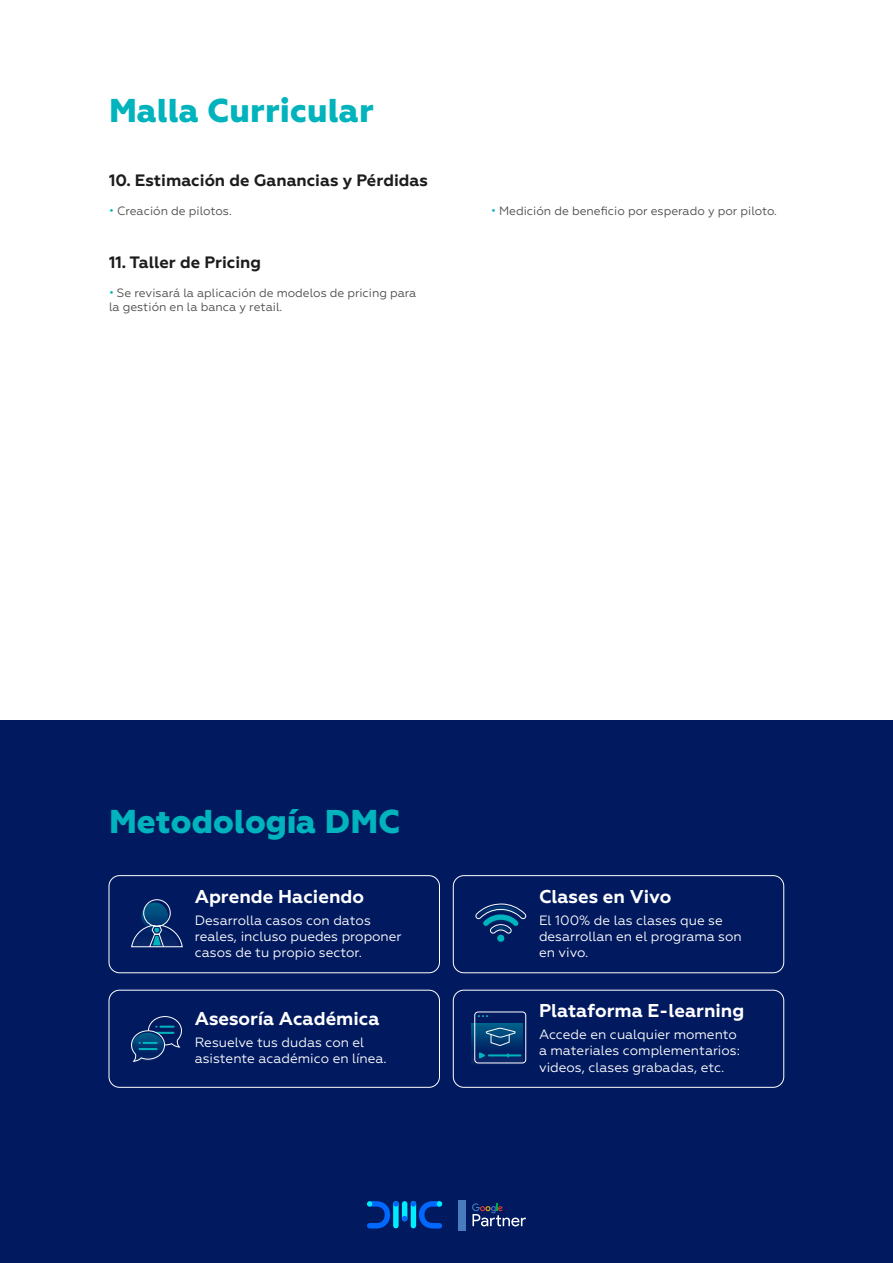
<style>
.page{position:relative;width:893px;height:1263px;background:#fff}
.page>*{position:absolute;margin:0;border:0;box-sizing:border-box;transform-origin:0 0}
.t1{font:800 33px "Geometria";color:#00b3bc}
.t2{font:700 18.6px "Geometria";color:#fff}
.t3{font:700 16.5px "Geometria";color:#1c1c1c}
.t4{font:13.5px/16.2px "Geometria";color:#fff}
.t5{font:12px/14.4px "Geometria";color:#4d4d4d}
.s1{color:#00b3bc}
</style>
<div class="page">
<div style="left:0;top:720px;width:893px;height:543px;background:#00195f"></div>
<div style="left:109px;top:875px;width:331px;height:98px;border:1px solid #fff;border-radius:11px"></div>
<svg style="left:131px;top:899px;width:52px;height:49px"></svg>
<div style="left:453px;top:875px;width:331px;height:98px;border:1px solid #fff;border-radius:11px"></div>
<svg style="left:475px;top:903px;width:52px;height:39px"></svg>
<div style="left:497px;top:935px;width:7px;height:7px;background:#00b3bc;border-radius:50%"></div>
<div style="left:109px;top:990px;width:331px;height:98px;border:1px solid #fff;border-radius:11px"></div>
<svg style="left:131px;top:1016px;width:51px;height:46px"></svg>
<div style="left:453px;top:990px;width:331px;height:98px;border:1px solid #fff;border-radius:11px"></div>
<svg style="left:472px;top:1023px;width:50px;height:41px"></svg>
<svg style="left:479px;top:1052px;width:6px;height:6px"></svg>
<hr style="left:488px;top:1054px;width:33px;height:2px;background:#00b3bc">
<svg style="left:478px;top:1015px;width:10px;height:2px"></svg>
<div style="left:474px;top:1011px;width:52px;height:52px;border:1px solid #fff;border-radius:3px"></div>
<svg style="left:485px;top:1027px;width:31px;height:19px"></svg>
<svg style="left:472px;top:1203px;width:54px;height:23px"></svg>
<div style="left:458px;top:1200px;width:8px;height:30px;background:#487cbe"></div>
<svg style="left:367px;top:1201px;width:76px;height:28px"></svg>
<h1 class="t1" style="left:109px;top:91px;width:266px">Malla Curricular</h1>
<p class="t3" style="left:109px;top:171px;width:320px">10. Estimación de Ganancias y Pérdidas</p>
<p class="t5" style="left:109px;top:204px;width:124px"><span class="s1">•</span> Creación de pilotos.</p>
<p class="t5" style="left:491px;top:204px;width:287px"><span class="s1">•</span> Medición de beneficio por esperado y por piloto.</p>
<p class="t3" style="left:109px;top:252px;width:153px">11. Taller de Pricing</p>
<p class="t5" style="left:109px;top:285px;width:309px"><span class="s1">•</span> Se revisará la aplicación de modelos de pricing para la gestión en la banca y retail.</p>
<h1 class="t1" style="left:109px;top:802px;width:293px">Metodología DMC</h1>
<h2 class="t2" style="left:195px;top:885px;width:171px">Aprende Haciendo</h2>
<p class="t4" style="left:195px;top:912px;width:208px">Desarrolla casos con datos reales, incluso puedes proponer casos de tu propio sector.</p>
<h2 class="t2" style="left:195px;top:1007px;width:186px">Asesoría Académica</h2>
<p class="t4" style="left:195px;top:1034px;width:193px">Resuelve tus dudas con el asistente académico en línea.</p>
<h2 class="t2" style="left:539px;top:885px;width:134px">Clases en Vivo</h2>
<p class="t4" style="left:539px;top:912px;width:204px">El 100% de las clases que se desarrollan en el programa son en vivo.</p>
<h2 class="t2" style="left:539px;top:999px;width:207px">Plataforma E-learning</h2>
<p class="t4" style="left:539px;top:1026px;width:202px">Accede en cualquier momento a materiales complementarios: videos, clases grabadas, etc.</p>
</div>
